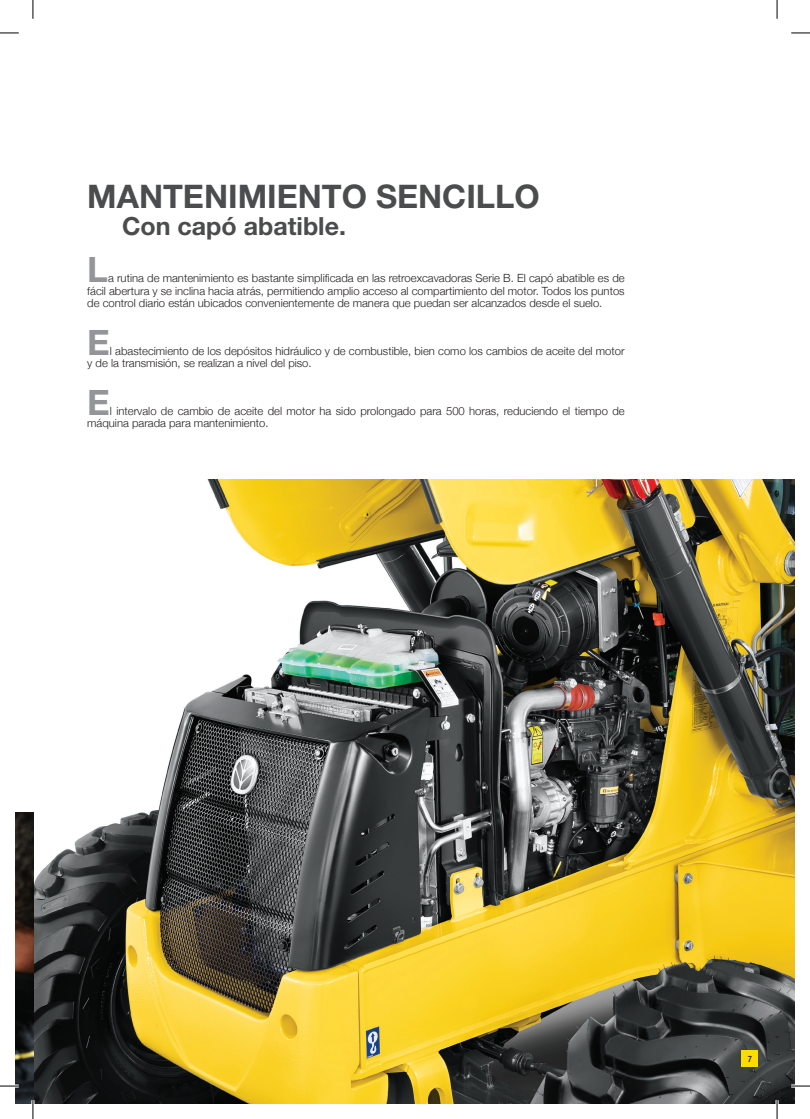
<style>
.page{position:relative;width:810px;height:1119px;background:#fff}
.page>*{position:absolute;margin:0;border:0;box-sizing:border-box;transform-origin:0 0}
.t1{font:700 35px "Helvetica Neue LT Std";color:#939598}
.t2{font:700 32.5px "Helvetica Neue LT Std";color:#4b4c4d}
.t3{font:700 25px "Helvetica Neue LT Std";color:#4b4c4d}
.t4{font:300 11.25px/12.5px "Helvetica Neue";color:#231f20}
.t5{font:500 condensed 8.75px "Helvetica Neue LT Std";color:#231f20}
</style>
<div class="page">
<img style="left:34px;top:479px;width:761px;height:624px">
<div style="left:742px;top:1050px;width:16px;height:16px;background:#ffdc01"></div>
<img style="left:15px;top:812px;width:19px;height:291px">
<hr style="left:0;top:1084px;width:19px;height:3px;background:#fff">
<hr style="left:791px;top:1084px;width:19px;height:3px;background:#fff">
<hr style="left:31px;top:1099px;width:3px;height:19px;background:#fff">
<svg style="left:776px;top:0;width:1px;height:19px"></svg>
<svg style="left:775px;top:1099px;width:4px;height:19px"></svg>
<svg style="left:0;top:33px;width:19px;height:1px"></svg>
<svg style="left:791px;top:33px;width:19px;height:1px"></svg>
<svg style="left:0;top:1085px;width:19px;height:1px"></svg>
<svg style="left:791px;top:1085px;width:19px;height:1px"></svg>
<svg style="left:33px;top:0;width:1px;height:19px"></svg>
<svg style="left:33px;top:1099px;width:1px;height:19px"></svg>
<svg style="left:777px;top:0;width:1px;height:19px"></svg>
<svg style="left:777px;top:1099px;width:1px;height:19px"></svg>
<h2 class="t2" style="left:87px;top:177px;width:454px">MANTENIMIENTO SENCILLO</h2>
<h3 class="t3" style="left:122px;top:210px;width:226px">Con capó abatible.</h3>
<h1 class="t1" style="left:87px;top:248px;width:22px">L</h1>
<p class="t4" style="left:87px;top:271px;width:539px;text-align:justify;text-indent:21px">a rutina de mantenimiento es bastante simplificada en las retroexcavadoras Serie B. El capó abatible es de fácil abertura y se inclina hacia atrás, permitiendo amplio acceso al compartimiento del motor. Todos los puntos de control diario están ubicados convenientemente de manera que puedan ser alcanzados desde el suelo.</p>
<h1 class="t1" style="left:87px;top:320px;width:24px">E</h1>
<p class="t4" style="left:87px;top:343px;width:539px;text-indent:23px">l abastecimiento de los depósitos hidráulico y de combustible, bien como los cambios de aceite del motor y de la transmisión, se realizan a nivel del piso.</p>
<h1 class="t1" style="left:87px;top:380px;width:24px">E</h1>
<p class="t4" style="left:87px;top:403px;width:539px;text-indent:23px">l intervalo de cambio de aceite del motor ha sido prolongado para 500 horas, reduciendo el tiempo de máquina parada para mantenimiento.</p>
<p class="t5" style="left:748px;top:1053px;width:6px">7</p>
</div>
